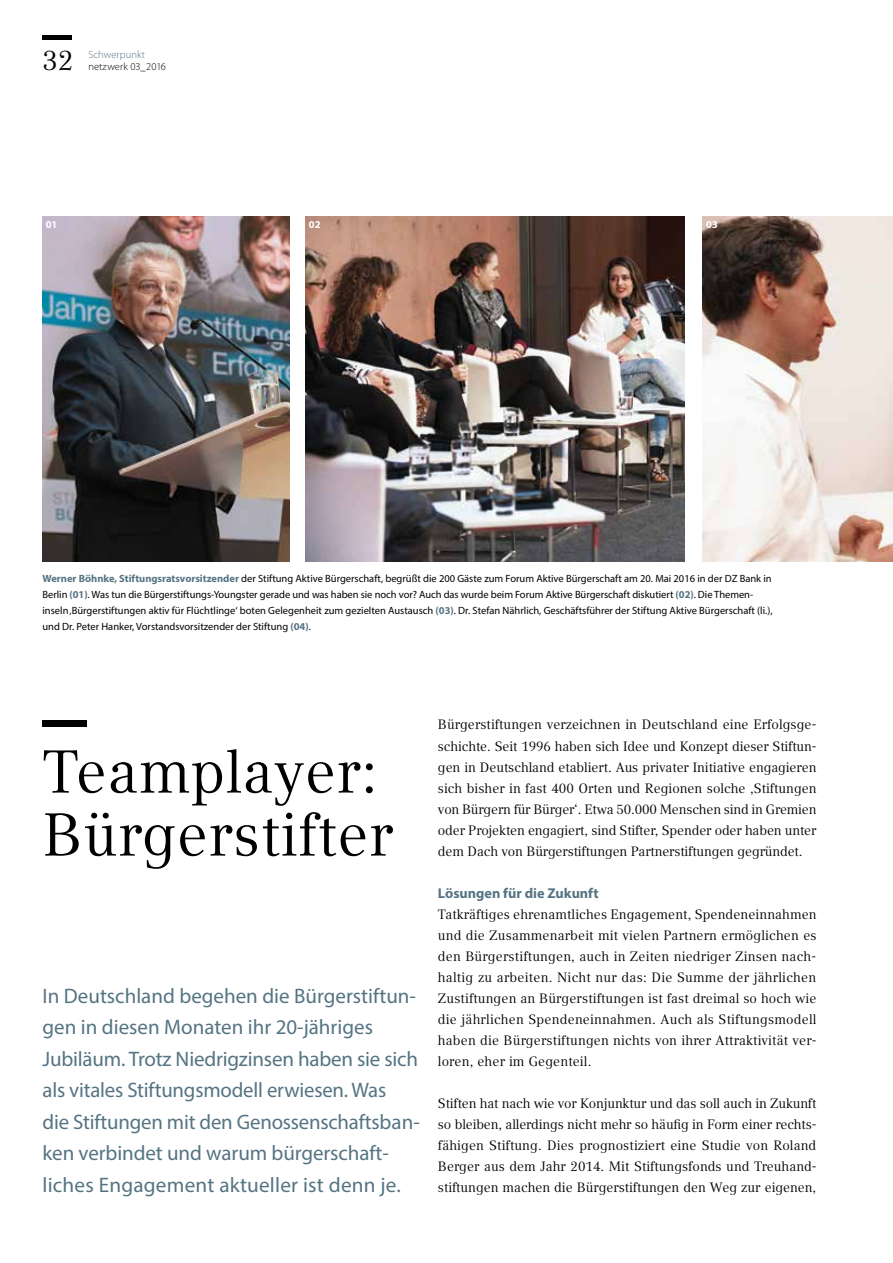
<style>
.page{position:relative;width:893px;height:1263px;background:#fff}
.page>*{position:absolute;margin:0;border:0;box-sizing:border-box;transform-origin:0 0}
.t1{font:60px/63px "Compatil Text LT Pro";letter-spacing:.01em;color:#000}
.t2{font:27.75px "Compatil Text LT Pro";color:#000}
.t3{font:21px/31.5px "Myriad Pro";letter-spacing:-.005em;color:#557483}
.t4{font:700 14.25px "Myriad Pro";color:#557483}
.t5{font:13.5px/21px "Compatil Text LT Pro";letter-spacing:-.005em;color:#000;text-align:justify}
.t6{font:10.5px/15.8px "Myriad Pro";color:#000}
.t7{font:300 10.5px "Myriad Pro";letter-spacing:.01em;color:#000}
.t8{font:300 10.5px "Myriad Pro";letter-spacing:.01em;color:#557483}
.t9{font:700 10.5px "Myriad Pro";color:#fff}
.s1{font-weight:700;color:#557483}
</style>
<div class="page">
<div style="left:43px;top:720px;width:44px;height:6px;background:#000"></div>
<img style="left:702px;top:216px;width:191px;height:345px">
<img style="left:43px;top:216px;width:247px;height:345px">
<img style="left:305px;top:216px;width:380px;height:345px">
<hr style="left:43px;top:35px;width:29px;height:4px;background:#000">
<h2 class="t2" style="left:43px;top:44px;width:33px">32</h2>
<p class="t8" style="left:88px;top:48px;width:58px">Schwerpunkt</p>
<p class="t7" style="left:88px;top:60px;width:79px">netzwerk 03_2016</p>
<p class="t9" style="left:46px;top:218px;width:13px">01</p>
<p class="t9" style="left:309px;top:218px;width:13px">02</p>
<p class="t9" style="left:706px;top:218px;width:13px">03</p>
<p class="t6" style="left:43px;top:571px;width:731px"><span class="s1">Werner Böhnke, Stiftungsratsvorsitzender</span> der Stiftung Aktive Bürgerschaft, begrüßt die 200 Gäste zum Forum Aktive Bürgerschaft am 20. Mai 2016 in der DZ Bank in Berlin <span class="s1">(01)</span>. Was tun die Bürgerstiftungs-Youngster gerade und was haben sie noch vor? Auch das wurde beim Forum Aktive Bürgerschaft diskutiert <span class="s1">(02)</span>. Die Themen&shy;inseln ‚Bürgerstiftungen aktiv für Flüchtlinge‘ boten Gelegenheit zum gezielten Austausch <span class="s1">(03)</span>. Dr. Stefan Nährlich, Geschäftsführer der Stiftung Aktive Bürgerschaft (li.), und Dr. Peter Hanker, Vorstandsvorsitzender der Stiftung <span class="s1">(04)</span>.</p>
<h1 class="t1" style="left:43px;top:740px;width:352px">Teamplayer:<br>Bürgerstifter</h1>
<p class="t3" style="left:43px;top:979px;width:379px">In Deutschland begehen die Bürgerstiftun&shy;gen in diesen Monaten ihr 20-jähriges Jubiläum. Trotz N iedrigzinsen haben sie sich als vitales Stiftungsmodell erwiesen. Was<br>die Stiftungen mit den Genossenschaftsban&shy;ken verbindet und warum bürgerschaft&shy;liches Engagement aktueller ist denn je.</p>
<p class="t5" style="left:438px;top:714px;width:380px">Bürgerstiftungen verzeichnen in Deutschland eine Erfolgsge&shy;schichte. Seit 1996 haben sich Idee und Konzept dieser Stiftun&shy;gen in Deutschland etabliert. Aus privater Initiative engagieren sich bisher in fast 400 Orten und Regionen solche ‚Stiftungen von Bürgern für Bürger‘. Etwa 50.000 Menschen sind in Gremien oder Projekten engagiert, sind Stifter, Spender oder haben unter dem Dach von Bürgerstiftungen Partnerstiftungen gegründet.</p>
<p class="t4" style="left:438px;top:883px;width:162px">Lösungen für die Zukunft</p>
<p class="t5" style="left:438px;top:903px;width:380px">Tatkräftiges ehrenamtliches Engagement, Spendeneinnahmen und die Zusammenarbeit mit vielen Partnern ermöglichen es den Bürgerstiftungen, auch in Zeiten niedriger Zinsen nach&shy;haltig zu arbeiten. Nicht nur das: Die Summe der jährlichen Zustiftungen an Bürgerstiftungen ist fast dreimal so hoch wie die jährlichen Spendeneinnahmen. Auch als Stiftungsmodell haben die Bürgerstiftungen nichts von ihrer Attraktivität ver&shy;loren, eher im Gegenteil.</p>
<p class="t5" style="left:438px;top:1092px;width:380px">Stiften hat nach wie vor Konjunktur und das soll auch in Zukunft so bleiben, allerdings nicht mehr so häufig in Form einer rechts&shy;fähigen Stiftung. Dies prognostiziert eine Studie von Roland Berger aus dem Jahr 2014. Mit Stiftungsfonds und Treuhand&shy;stiftungen machen die Bürgerstiftungen den Weg zur eigenen,</p>
</div>
